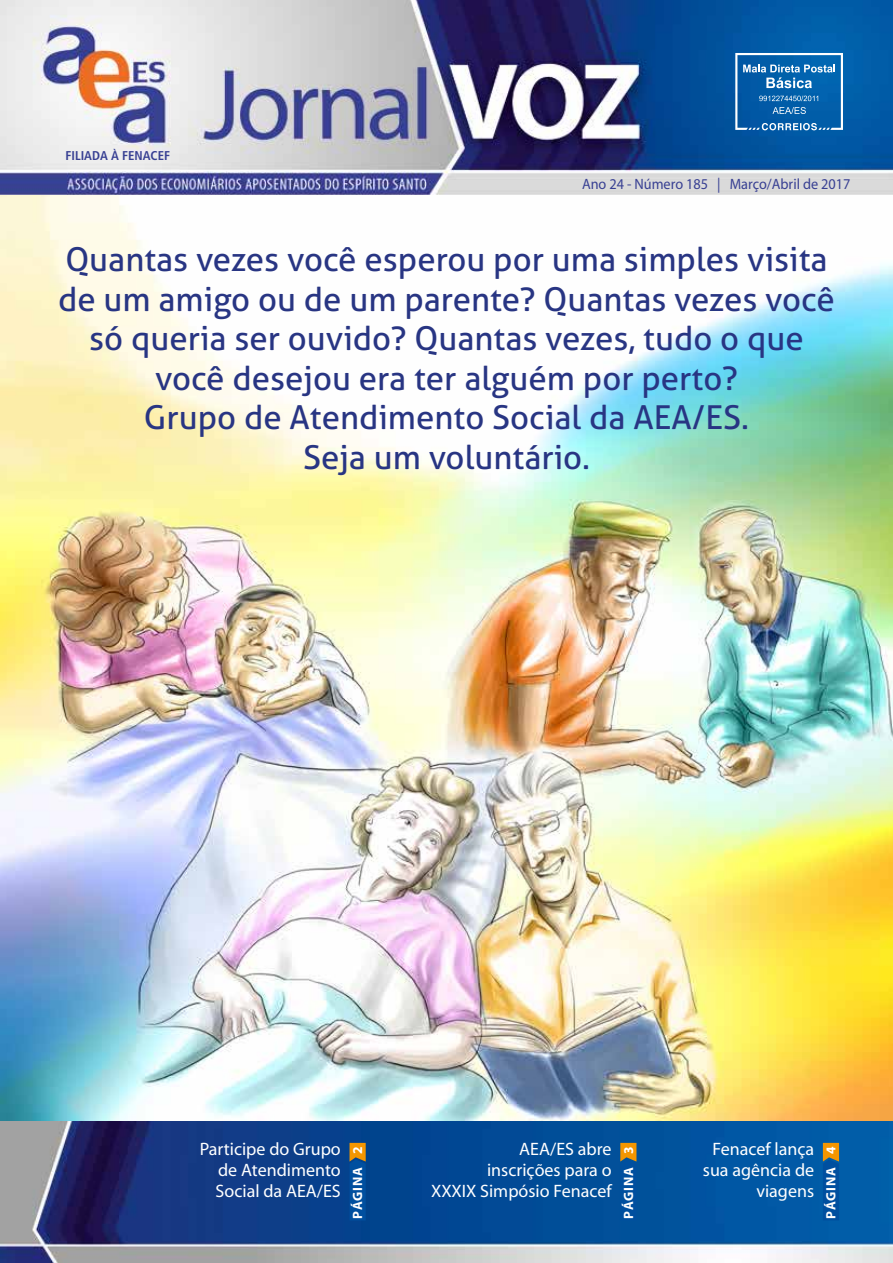
<style>
.page{position:relative;width:893px;height:1263px;background:#fff}
.page>*{position:absolute;margin:0;border:0;box-sizing:border-box;transform-origin:0 0}
.t1{font:33px/39.6px "Aller";color:#283583;text-align:center}
.t2{font:18px/21px "Myriad";color:#fff;text-align:right}
.t3{font:15px "Myriad";color:#384093;scale:.95 1}
.t4{font:700 13.5px "Myriad";letter-spacing:.05em;color:#fff}
.t5{font:700 condensed 12.75px "Frutiger";color:#384093}
</style>
<div class="page">
<img style="left:0;top:194px;width:893px;height:927px">
<img style="left:0;top:0;width:893px;height:194px">
<img style="left:0;top:1121px;width:893px;height:142px">
<svg style="left:620px;top:1143px;width:16px;height:77px"></svg>
<svg style="left:823px;top:1143px;width:16px;height:77px"></svg>
<svg style="left:350px;top:1143px;width:16px;height:77px"></svg>
<svg style="left:735px;top:53px;width:108px;height:77px;background:#2e7ab8"></svg>
<p class="t5" style="left:66px;top:148px;width:104px">FILIADA À FENACEF</p>
<p class="t3" style="left:582px;top:177px;width:284px">Ano 24 - Número 185 | Março/Abril de 2017</p>
<p class="t1" style="left:58px;top:239px;width:778px">Quantas vezes você esperou por uma simples visita de um amigo ou de um parente? Quantas vezes você só queria ser ouvido? Quantas vezes, tudo o que você desejou era ter alguém por perto?<br>Grupo de Atendimento Social da AEA/ES.<br>Seja um voluntário.</p>
<p class="t2" style="left:431px;top:1139px;width:182px">AEA/ES abre<br>inscrições para o<br>XXXIX Simpósio Fenacef</p>
<p class="t4" style="left:621px;top:1219px;width:74px;rotate:-90deg">PÁGINA 3</p>
<p class="t2" style="left:703px;top:1139px;width:113px">Fenacef lança sua agência de viagens</p>
<p class="t2" style="left:200px;top:1139px;width:143px">Participe do Grupo</p>
<p class="t4" style="left:824px;top:1154px;width:9px;rotate:-90deg">4</p>
<p class="t2" style="left:216px;top:1160px;width:127px;text-align:left">de Atendimento<br>Social da AEA/ES</p>
<p class="t4" style="left:351px;top:1219px;width:74px;rotate:-90deg">PÁGINA 2</p>
<p class="t4" style="left:824px;top:1219px;width:53px;rotate:-90deg">PÁGINA</p>
</div>
